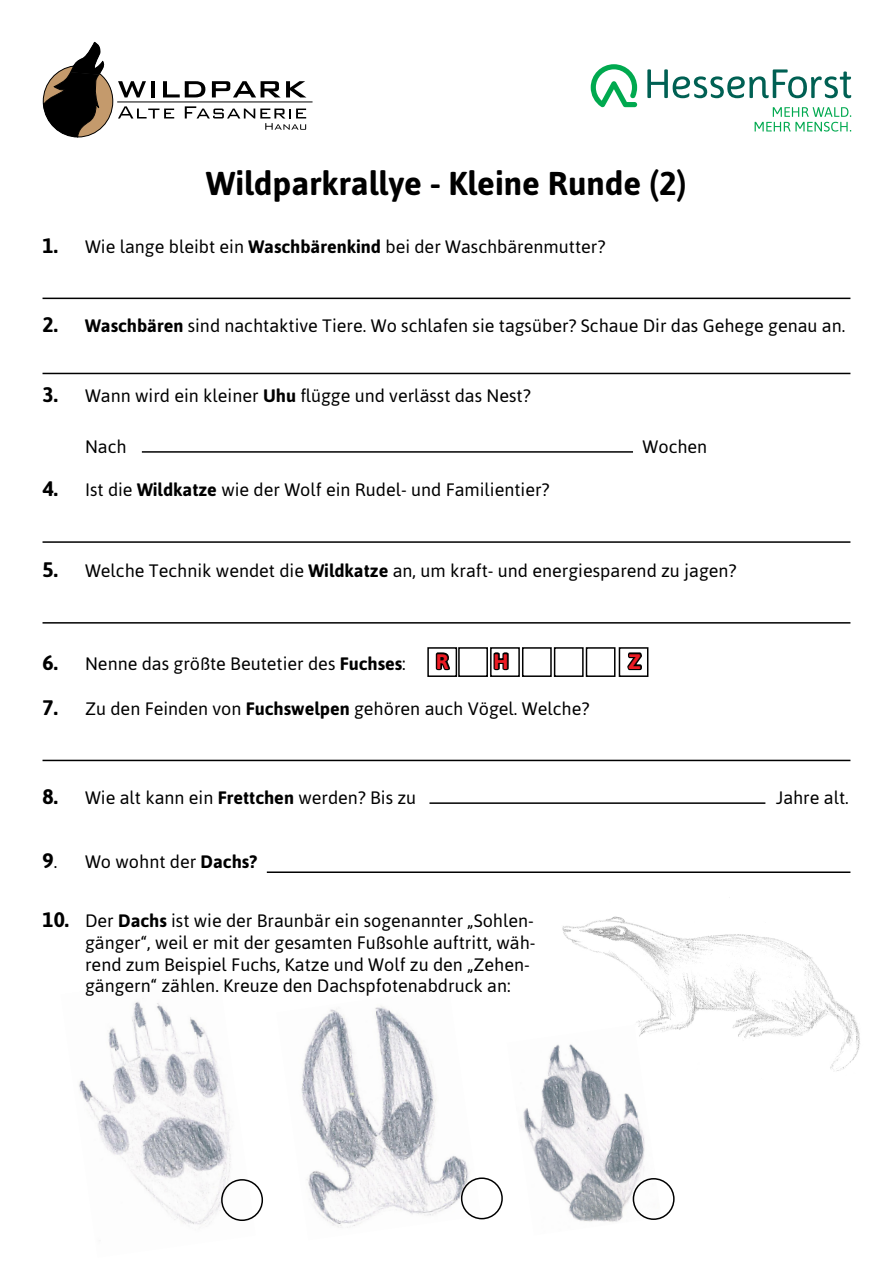
<style>
.page{position:relative;width:893px;height:1263px;background:#fff}
.page>*{position:absolute;margin:0;border:0;box-sizing:border-box;transform-origin:0 0}
.t1{font:700 33px "Asap";color:#000}
.t2{font:700 21px "Asap";color:#ed1c24}
.t3{font:18px/21.6px "Asap";color:#000}
.s1{font-weight:700;font-size:21px}
.s2{font-weight:700}
</style>
<div class="page">
<img style="left:79px;top:1001px;width:177px;height:224px">
<img style="left:301px;top:1006px;width:180px;height:222px">
<img style="left:562px;top:916px;width:298px;height:155px">
<img style="left:523px;top:1025px;width:138px;height:197px">
<hr style="left:43px;top:298px;width:807px;height:1px;background:#000">
<svg style="left:647px;top:69px;width:204px;height:29px"></svg>
<svg style="left:755px;top:107px;width:96px;height:25px"></svg>
<svg style="left:591px;top:64px;width:46px;height:43px"></svg>
<svg style="left:42px;top:42px;width:264px;height:96px"></svg>
<hr style="left:117px;top:102px;width:196px;height:1px;background:#000">
<hr style="left:43px;top:760px;width:807px;height:1px;background:#000">
<hr style="left:429px;top:802px;width:336px;height:2px;background:#000">
<hr style="left:43px;top:373px;width:807px;height:1px;background:#000">
<hr style="left:142px;top:451px;width:491px;height:2px;background:#000">
<hr style="left:43px;top:541px;width:807px;height:2px;background:#000">
<hr style="left:43px;top:622px;width:807px;height:2px;background:#000">
<hr style="left:267px;top:871px;width:583px;height:2px;background:#000">
<div style="left:221px;top:1179px;width:42px;height:42px;border:2px solid #000;border-radius:50%"></div>
<div style="left:461px;top:1177px;width:42px;height:42px;border:2px solid #000;border-radius:50%"></div>
<div style="left:633px;top:1178px;width:42px;height:42px;border:2px solid #000;border-radius:50%"></div>
<div style="left:427px;top:647px;width:30px;height:30px;border:2px solid #000"></div>
<div style="left:490px;top:647px;width:30px;height:30px;border:2px solid #000"></div>
<div style="left:458px;top:647px;width:30px;height:30px;border:2px solid #000"></div>
<div style="left:522px;top:647px;width:30px;height:30px;border:2px solid #000"></div>
<div style="left:554px;top:647px;width:30px;height:30px;border:2px solid #000"></div>
<svg style="left:435px;top:652px;width:15px;height:19px"></svg>
<svg style="left:492px;top:651px;width:17px;height:21px"></svg>
<div style="left:586px;top:647px;width:29px;height:30px;border:2px solid #000"></div>
<div style="left:619px;top:647px;width:29px;height:30px;border:2px solid #000"></div>
<svg style="left:627px;top:652px;width:15px;height:19px"></svg>
<h1 class="t1" style="left:206px;top:162px;width:482px">Wildparkrallye - Kleine Runde (2)</h1>
<p class="t3" style="left:43px;top:235px;width:564px"><span class="s1">1.</span> Wie lange bleibt ein <span class="s2">Waschbärenkind</span> bei der Waschbärenmutter?</p>
<p class="t3" style="left:43px;top:314px;width:804px"><span class="s1">2.</span> <span class="s2">Waschbären</span> sind nachtaktive Tiere. Wo schlafen sie tagsüber? Schaue Dir das Gehege genau an.</p>
<p class="t3" style="left:43px;top:384px;width:490px"><span class="s1">3.</span> Wann wird ein kleiner <span class="s2">Uhu</span> flügge und verlässt das Nest?</p>
<p class="t3" style="left:85px;top:436px;width:43px">Nach</p>
<p class="t3" style="left:643px;top:436px;width:66px">Wochen</p>
<p class="t3" style="left:43px;top:478px;width:509px"><span class="s1">4.</span> Ist die <span class="s2">Wildkatze</span> wie der Wolf ein Rudel- und Familientier?</p>
<p class="t3" style="left:43px;top:559px;width:696px"><span class="s1">5.</span> Welche Technik wendet die <span class="s2">Wildkatze</span> an, um kraft- und energiesparend zu jagen?</p>
<p class="t2" style="left:436px;top:647px;width:14px">R</p>
<p class="t2" style="left:493px;top:647px;width:17px">H</p>
<p class="t2" style="left:628px;top:647px;width:14px">Z</p>
<p class="t3" style="left:43px;top:652px;width:365px"><span class="s1">6.</span> Nenne das größte Beutetier des <span class="s2">Fuchses</span>:</p>
<p class="t3" style="left:43px;top:697px;width:548px"><span class="s1">7.</span> Zu den Feinden von <span class="s2">Fuchswelpen</span> gehören auch Vögel. Welche?</p>
<p class="t3" style="left:43px;top:786px;width:375px"><span class="s1">8.</span> Wie alt kann ein <span class="s2">Frettchen</span> werden? Bis zu</p>
<p class="t3" style="left:776px;top:786px;width:74px">Jahre alt.</p>
<p class="t3" style="left:43px;top:850px;width:216px"><span class="s1">9</span>. Wo wohnt der <span class="s2">Dachs?</span></p>
<p class="t3" style="left:85px;top:909px;width:452px;text-indent:-43px"><span class="s1">10.</span> Der <span class="s2">Dachs</span> ist wie der Braunbär ein sogenannter „Sohlen&shy;gänger“, weil er mit der gesamten Fußsohle auftritt, wäh&shy;rend zum Beispiel Fuchs, Katze und Wolf zu den „Zehen&shy;gängern“ zählen. Kreuze den Dachspfotenabdruck an:</p>
</div>
